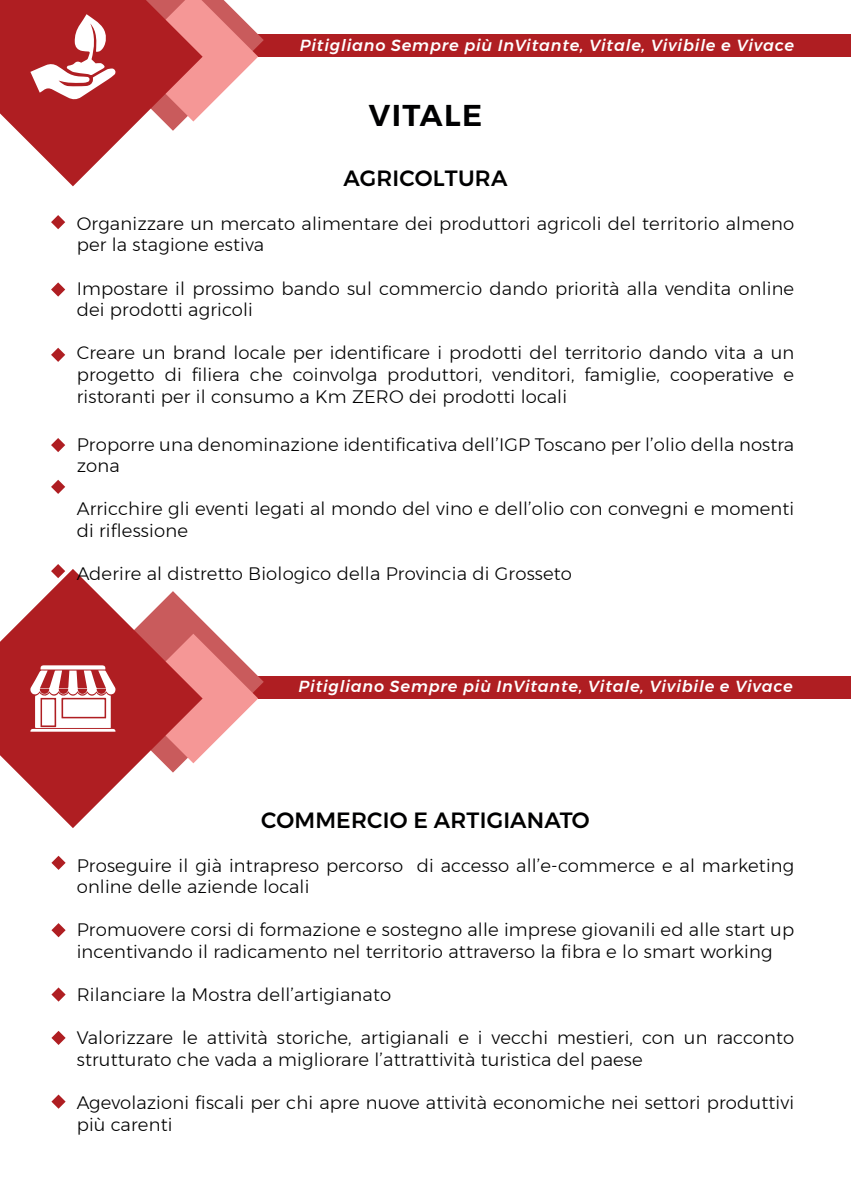
<style>
.page{position:relative;width:851px;height:1191px;background:#fff}
.page>*{position:absolute;margin:0;border:0;box-sizing:border-box;transform-origin:0 0}
.t1{font:600 30px "Montserrat";letter-spacing:.05em;color:#000001}
.t2{font:500 22px "Montserrat";letter-spacing:.01em;color:#000001}
.t3{font:300 18px/21.6px "Montserrat";letter-spacing:.01em;color:#000001}
.t4{font:italic 500 16px "Montserrat";letter-spacing:.05em;color:#fff}
</style>
<div class="page">
<div style="left:73px;top:676px;width:777px;height:22px;background:#af1e22"></div>
<svg style="left:0;top:569px;width:174px;height:259px"></svg>
<svg style="left:30px;top:591px;width:234px;height:181px"></svg>
<svg style="left:51px;top:215px;width:14px;height:14px"></svg>
<svg style="left:51px;top:282px;width:14px;height:15px"></svg>
<svg style="left:51px;top:348px;width:14px;height:14px"></svg>
<svg style="left:51px;top:438px;width:14px;height:14px"></svg>
<svg style="left:51px;top:480px;width:14px;height:14px"></svg>
<svg style="left:51px;top:564px;width:14px;height:14px"></svg>
<svg style="left:51px;top:855px;width:15px;height:15px"></svg>
<svg style="left:51px;top:923px;width:15px;height:14px"></svg>
<svg style="left:51px;top:987px;width:15px;height:14px"></svg>
<svg style="left:51px;top:1031px;width:15px;height:14px"></svg>
<svg style="left:51px;top:1094px;width:15px;height:14px"></svg>
<div style="left:73px;top:34px;width:777px;height:23px;background:#af1e22"></div>
<svg style="left:0;top:0;width:264px;height:186px"></svg>
<p class="t4" style="left:300px;top:35px;width:496px">Pitigliano Sempre più InVitante, Vitale, Vivibile e Vivace</p>
<h1 class="t1" style="left:368px;top:97px;width:115px">VITALE</h1>
<p class="t2" style="left:343px;top:165px;width:165px">AGRICOLTURA</p>
<p class="t3" style="left:77px;top:212px;width:718px">Organizzare un mercato alimentare dei produttori agricoli del territorio almeno per la stagione estiva</p>
<p class="t3" style="left:77px;top:277px;width:719px">Impostare il prossimo bando sul commercio dando priorità alla vendita online dei prodotti agricoli</p>
<p class="t3" style="left:77px;top:342px;width:719px;text-align:justify">Creare un brand locale per identificare i prodotti del territorio dando vita a un progetto di filiera che coinvolga produttori, venditori, famiglie, cooperative e ristoranti per il consumo a Km ZERO dei prodotti locali</p>
<p class="t3" style="left:77px;top:433px;width:719px">Proporre una denominazione identificativa dell’IGP Toscano per l’olio della nostra zona</p>
<p class="t3" style="left:77px;top:498px;width:719px">Arricchire gli eventi legati al mondo del vino e dell’olio con convegni e momenti di riflessione</p>
<p class="t3" style="left:77px;top:563px;width:496px">Aderire al distretto Biologico della Provincia di Grosseto</p>
<p class="t4" style="left:298px;top:677px;width:496px">Pitigliano Sempre più InVitante, Vitale, Vivibile e Vivace</p>
<p class="t2" style="left:261px;top:807px;width:330px">COMMERCIO E ARTIGIANATO</p>
<p class="t3" style="left:77px;top:854px;width:719px">Proseguire il già intrapreso percorso di accesso all’e-commerce e al marketing online delle aziende locali</p>
<p class="t3" style="left:77px;top:919px;width:719px">Promuovere corsi di formazione e sostegno alle imprese giovanili ed alle start up incentivando il radicamento nel territorio attraverso la fibra e lo smart working</p>
<p class="t3" style="left:77px;top:984px;width:316px">Rilanciare la Mostra dell’artigianato</p>
<p class="t3" style="left:77px;top:1027px;width:718px">Valorizzare le attività storiche, artigianali e i vecchi mestieri, con un racconto strutturato che vada a migliorare l’attrattività turistica del paese</p>
<p class="t3" style="left:77px;top:1092px;width:718px">Agevolazioni fiscali per chi apre nuove attività economiche nei settori produttivi più carenti</p>
</div>
